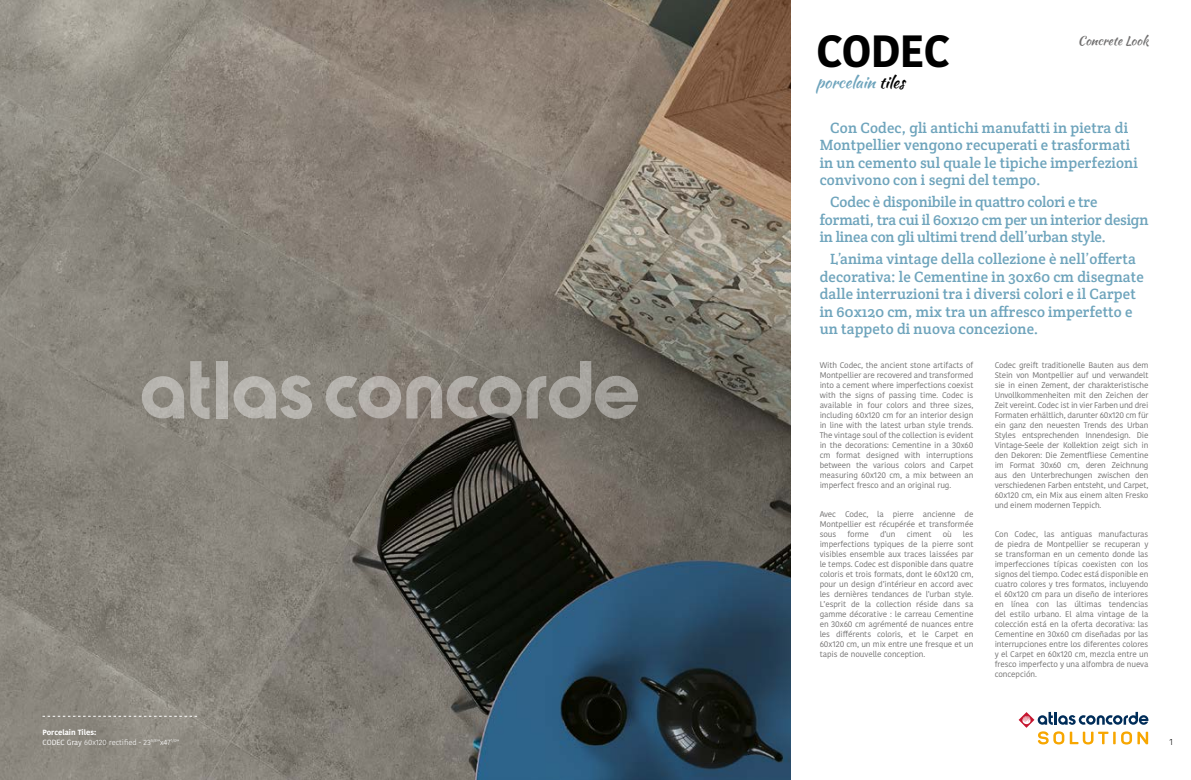
<style>
.page{position:relative;width:1191px;height:780px;background:#fff}
.page>*{position:absolute;margin:0;border:0;box-sizing:border-box;transform-origin:0 0}
.t1{font:700 45px "Kohinoor Bangla";letter-spacing:-.03em;color:#000}
.t2{font:16.25px "Kaushan Script";color:#6ea4bc}
.t3{font:15px/17.5px "Crete Round";letter-spacing:.01em;color:#6ea4bc}
.t4{font:15px/17.5px "Crete Round";letter-spacing:-.01em;color:#6ea4bc}
.t5{font:12.5px "Kaushan Script";color:#706f6f}
.t6{font:300 8.75px "Kohinoor Bangla";color:#000}
.t7{font:8.12px/10px "Kohinoor Bangla";letter-spacing:-.01em;color:#706f6f;text-align:justify}
.didascalia{font:300 7.5px "Kohinoor Bangla";color:#fff}
.didascalia-2{font:700 7.5px "Kohinoor Bangla";color:#fff}
.s1{font-weight:400}
.s2{color:#000}
</style>
<div class="page">
<img style="left:0;top:0;width:790px;height:780px">
<svg style="left:43px;top:716px;width:154px;height:1px"></svg>
<svg style="left:1018px;top:711px;width:130px;height:33px"></svg>
<div style="left:216px;top:361px;width:12px;height:57px;background:#b7b5af"></div>
<svg style="left:190px;top:361px;width:19px;height:58px"></svg>
<svg style="left:142px;top:376px;width:42px;height:42px;background:#a6a39c"></svg>
<svg style="left:326px;top:361px;width:312px;height:58px;background:#8e8a82"></svg>
<svg style="left:234px;top:375px;width:78px;height:44px;background:#a5a29b"></svg>
<p class="didascalia-2" style="left:43px;top:725px;width:55px">Porcelain Tiles:</p>
<p class="didascalia" style="left:43px;top:736px;width:138px"><span class="s1">CODEC Gray</span> 60x120 rectified - 23<sup>5/8</sup>”x47<sup>1/4</sup>”</p>
<p class="t1" style="left:816px;top:11px;width:135px">CODEC</p>
<p class="t2" style="left:816px;top:70px;width:90px">porcelain <span class="s2">tiles</span></p>
<p class="t5" style="left:1077px;top:31px;width:72px">Concrete Look</p>
<p class="t3" style="left:819px;top:119px;width:320px;text-indent:11px">Con Codec, gli antichi manufatti in pietra di Montpellier vengono recuperati e trasformati in un cemento sul quale le tipiche imperfezioni convivono con i segni del tempo.</p>
<p class="t4" style="left:819px;top:193px;width:330px;text-indent:11px">Codec è disponibile in quattro colori e tre formati, tra cui il 60x120 cm per un interior design in linea con gli ultimi trend dell’urban style.</p>
<p class="t3" style="left:819px;top:250px;width:325px;text-indent:11px">L’anima vintage della collezione è nell’offerta decorativa: le Cementine in 30x60 cm disegnate dalle interruzioni tra i diversi colori e il Carpet in 60x120 cm, mix tra un affresco imperfetto e un tappeto di nuova concezione.</p>
<p class="t7" style="left:819px;top:360px;width:155px">With Codec, the ancient stone artifacts of Montpellier are recovered and transformed into a cement where imperfections coexist with the signs of passing time. Codec is available in four colors and three sizes, including 60x120 cm for an interior design in line with the latest urban style trends.<br>The vintage soul of the collection is evident in the decorations: Cementine in a 30x60 cm format designed with interruptions between the various colors and Carpet measuring 60x120 cm, a mix between an imperfect fresco and an original rug.</p>
<p class="t7" style="left:819px;top:509px;width:155px">Avec Codec, la pierre ancienne de Montpellier est récupérée et transformée sous</p>
<p class="t7" style="left:994px;top:360px;width:155px">Codec greift traditionelle Bauten aus dem Stein von Montpellier auf und verwandelt sie in einen Zement, der charakteristische Unvollkommenheiten mit den Zeichen der Zeit vereint. Codec ist in vier Farben und drei Formaten erhältlich, darunter 60x120 cm für ein ganz den neuesten Trends des Urban Styles entsprechenden Innendesign. Die Vintage-Seele der Kollektion zeigt sich in den Dekoren: Die Zementfliese Cementine im Format 30x60 cm, deren Zeichnung aus den Unterbrechungen zwischen den verschiedenen Farben entsteht, und Carpet, 60x120 cm, ein Mix aus einem alten Fresko und einem modernen Teppich.</p>
<p class="t7" style="left:994px;top:529px;width:155px">Con Codec, las antiguas manufacturas de piedra de Montpellier se recuperan y se transforman en un cemento donde las imperfecciones típicas coexisten con los signos del tiempo. Codec está disponible en cuatro colores y tres formatos, incluyendo el 60x120 cm para un diseño de interiores en línea con las últimas tendencias del estilo urbano. El alma vintage de la colección está en la oferta decorativa: las Cementine en 30x60 cm diseñadas por las interrupciones entre los diferentes colores y el Carpet en 60x120 cm, mezcla entre un fresco imperfecto y una alfombra de nueva concepción.</p>
<p class="t7" style="left:847px;top:529px;width:23px">forme</p>
<p class="t7" style="left:880px;top:529px;width:17px">d’un</p>
<p class="t7" style="left:906px;top:529px;width:26px">ciment</p>
<p class="t7" style="left:942px;top:529px;width:11px">où</p>
<p class="t7" style="left:819px;top:529px;width:155px;text-indent:143px">les imperfections typiques de la pierre sont visibles ensemble aux traces laissées par le temps. Codec est disponible dans quatre coloris et trois formats, dont le 60x120 cm, pour un design d’intérieur en accord avec les dernières tendances de l’urban style.<br>L’esprit de la collection réside dans sa gamme décorative : le carreau Cementine en 30x60 cm agrémenté de nuances entre les différents coloris, et le Carpet en 60x120 cm, un mix entre une fresque et un tapis de nouvelle conception.</p>
<p class="t6" style="left:1169px;top:735px;width:5px">1</p>
</div>
